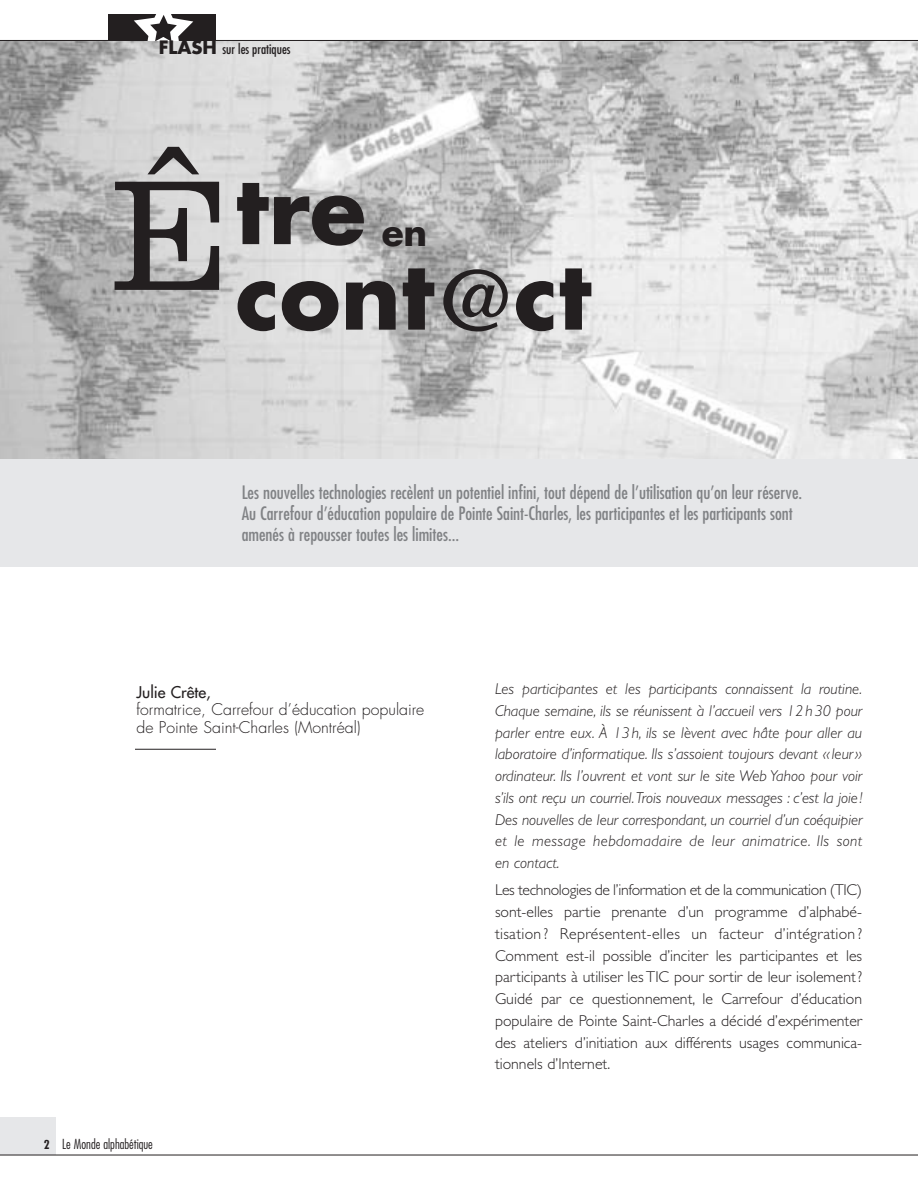
<style>
.page{position:relative;width:918px;height:1188px;background:#fff}
.page>*{position:absolute;margin:0;border:0;box-sizing:border-box;transform-origin:0 0}
.t1{font:300 163.2px "Clarendon";color:#231f20}
.t2{font:700 91.8px/85.5px "Futura";color:#231f20}
.t3{font:700 36px "Futura";color:#231f20}
.t4{font:condensed 18px/21px "Futura";color:#808285}
.t5{font:italic 300 15.75px/21.8px "Gill Sans";letter-spacing:.025em;color:#231f20;text-align:justify}
.t6{font:300 15.75px/21.8px "Gill Sans";color:#231f20;text-align:justify}
.t7{font:300 15.75px/17.9px "Futura";color:#231f20}
.t8{font:15.75px "Futura";color:#231f20}
.t9{font:300 condensed 13.5px "Futura";color:#231f20}
.t10{font:condensed 13.5px "Futura";color:#231f20}
.s1{font-weight:700;font-stretch:normal;font-size:18px}
.s2{font-family:"Clarendon";font-weight:400;font-size:88.5px}
.s3{font-weight:700;font-size:12px}
</style>
<div class="page">
<img style="left:0;top:41px;width:918px;height:418px">
<div style="left:0;top:459px;width:918px;height:108px;background:#e6e7e9"></div>
<div style="left:0;top:1117px;width:56px;height:38px;background:#e6e7e9"></div>
<hr style="left:0;top:1155px;width:918px;height:1px;background:#231f20">
<hr style="left:0;top:40px;width:918px;height:1px;background:#231f20">
<div style="left:108px;top:14px;width:108px;height:27px;background:#231f20"></div>
<svg style="left:134px;top:14px;width:59px;height:27px"></svg>
<hr style="left:135px;top:749px;width:81px;height:1px;background:#231f20">
<p class="t10" style="left:159px;top:43px;width:133px"><span class="s1">FLASH</span> sur les pratiques</p>
<h1 class="t1" style="left:112px;top:182px;width:119px">Ê</h1>
<h2 class="t2" style="left:235px;top:175px;width:357px">tre cont<span class="s2">@</span>ct</h2>
<h3 class="t3" style="left:382px;top:216px;width:47px">en</h3>
<p class="t4" style="left:242px;top:483px;width:562px">Les nouvelles technologies recèlent un potentiel infini, tout dépend de l’utilisation qu’on leur réserve.<br>Au Carrefour d’éducation populaire de Pointe Saint-Charles, les participantes et les participants sont amenés à repousser toutes les limites...</p>
<p class="t8" style="left:136px;top:684px;width:76px">Julie Crête,</p>
<p class="t7" style="left:136px;top:702px;width:289px">formatrice, Carrefour d’éducation populaire de Pointe Saint-Charles (Montréal)</p>
<p class="t9" style="left:44px;top:1138px;width:111px"><span class="s3">2</span> Le Monde alphabétique</p>
<p class="t5" style="left:495px;top:678px;width:369px">Les participantes et les participants connaissent la routine.<br>Chaque semaine, ils se réunissent à l’accueil vers 12h30 pour parler entre eux. À 13h, ils se lèvent avec hâte pour aller au laboratoire d’informatique. Ils s’assoient toujours devant «leur» ordinateur. Ils l’ouvrent et vont sur le site Web Yahoo pour voir s’ils ont reçu un courriel.Trois nouveaux messages : c’est la joie!<br>Des nouvelles de leur correspondant, un courriel d’un coéquipier et le message hebdomadaire de leur animatrice. Ils sont en contact.</p>
<p class="t6" style="left:495px;top:879px;width:369px">Les technologies de l’information et de la communication (TIC) sont-elles partie prenante d’un programme d’alphabé&shy;tisation ? Représentent-elles un facteur d’intégration ?<br>Comment est-il possible d’inciter les participantes et les participants à utiliser les TIC pour sortir de leur isolement?<br>Guidé par ce questionnement, le Carrefour d’éducation populaire de Pointe Saint-Charles a décidé d’expérimenter des ateliers d’initiation aux différents usages communica&shy;tionnels d’Internet.</p>
</div>
